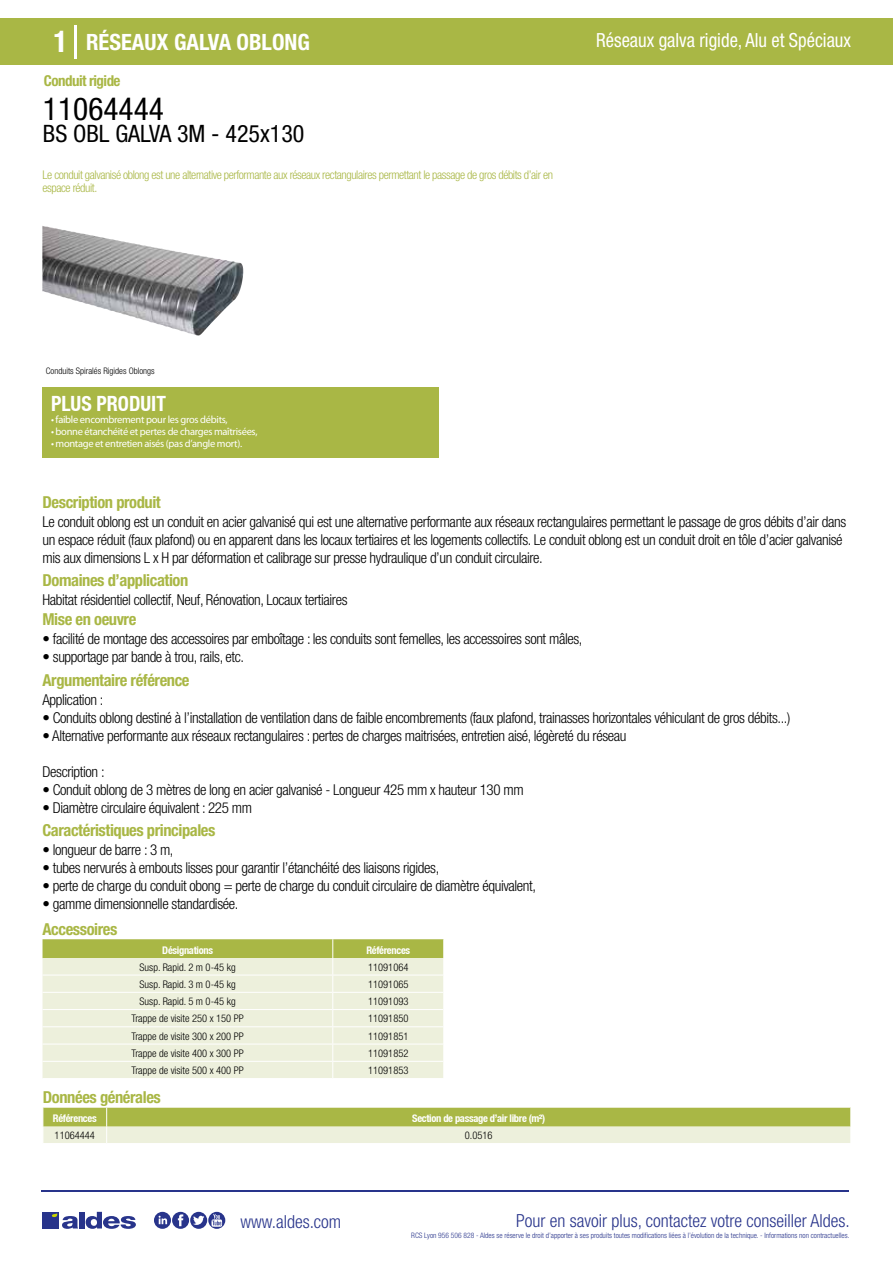
<style>
.page{position:relative;width:893px;height:1263px;background:#fff}
.page>*{position:absolute;margin:0;border:0;box-sizing:border-box;transform-origin:0 0}
.t1{font:condensed 31.5px "Helvetica Neue LT Std";color:#000}
.t2{font:condensed 24px "Helvetica Neue LT Std";color:#000}
.t3{font:700 condensed 22.5px "Helvetica Neue LT Std";color:#fff}
.t4{font:700 condensed 21px "Helvetica Neue";color:#fff;scale:.95 1}
.t5{font:condensed 19.5px "Helvetica Neue LT Std";color:#fff;scale:.95 1}
.t6{font:300 condensed 18px "Helvetica Neue";color:#28348b}
.t7{font:700 condensed 16.5px "Helvetica Neue LT Std";letter-spacing:-.025em;color:#a9b745}
.t8{font:300 condensed 15px/18px "Helvetica Neue LT Std";letter-spacing:-.025em;color:#000}
.t9{font:700 condensed 15px "Helvetica Neue LT Std";letter-spacing:-.035em;color:#a9b745}
.t10{font:300 condensed 12px/13.5px "Helvetica Neue LT Std";letter-spacing:-.035em;color:#a9b745}
.t11{font:300 condensed 10.5px "Helvetica Neue";color:#000}
.t12{font:10.5px "Myriad Pro";letter-spacing:-.03em;color:#fff}
.t13{font:700 condensed 10.5px "Helvetica Neue";letter-spacing:-.03em;color:#fff}
.t14{font:300 condensed 9px "Helvetica Neue";color:#000}
.t15{font:300 condensed 7.5px "Helvetica Neue";color:#28348b}
.s1{font-size:30px}
</style>
<div class="page">
<div style="left:0;top:18px;width:893px;height:46px;background:#a9b745"></div>
<div style="left:43px;top:387px;width:396px;height:70px;background:#a9b745"></div>
<hr style="left:74px;top:25px;width:2px;height:33px;background:#fff">
<svg style="left:43px;top:226px;width:201px;height:110px"></svg>
<svg style="left:43px;top:939px;width:401px;height:139px;background:#e4e9c9"></svg>
<svg style="left:43px;top:1108px;width:808px;height:35px;background:#c9d28d"></svg>
<hr style="left:41px;top:1190px;width:808px;height:1px;background:#28348b">
<svg style="left:154px;top:1212px;width:71px;height:17px"></svg>
<div style="left:42px;top:1212px;width:17px;height:16px;background:#28348b"></div>
<div style="left:79px;top:1212px;width:5px;height:16px;background:#28348b"></div>
<svg style="left:86px;top:1212px;width:50px;height:17px"></svg>
<svg style="left:52px;top:1213px;width:26px;height:16px"></svg>
<h3 class="t3" style="left:54px;top:28px;width:258px"><span class="s1">1</span> RÉSEAUX GALVA OBLONG</h3>
<h3 class="t5" style="left:596px;top:29px;width:270px">Réseaux galva rigide, Alu et Spéciaux</h3>
<p class="t9" style="left:44px;top:71px;width:78px">Conduit rigide</p>
<h1 class="t1" style="left:43px;top:91px;width:122px">11064444</h1>
<h2 class="t2" style="left:43px;top:120px;width:263px">BS OBL GALVA 3M - 425x130</h2>
<p class="t10" style="left:43px;top:167px;width:512px">Le conduit galvanisé oblong est une alternative performante aux réseaux rectangulaires permettant le passage de gros débits d’air en espace réduit.</p>
<p class="t14" style="left:46px;top:365px;width:110px">Conduits Spiralés Rigides Oblongs</p>
<h3 class="t4" style="left:51px;top:391px;width:122px">PLUS PRODUIT</h3>
<p class="t12" style="left:51px;top:413px;width:178px">• faible encombrement pour les gros débits,</p>
<p class="t12" style="left:51px;top:425px;width:208px">• bonne étanchéité et pertes de charges maîtrisées,</p>
<p class="t12" style="left:51px;top:437px;width:193px">• montage et entretien aisés (pas d’angle mort).</p>
<p class="t7" style="left:43px;top:492px;width:120px">Description produit</p>
<p class="t8" style="left:43px;top:513px;width:805px">Le conduit oblong est un conduit en acier galvanisé qui est une alternative performante aux réseaux rectangulaires permettant le passage de gros débits d’air dans un espace réduit (faux plafond) ou en apparent dans les locaux tertiaires et les logements collectifs. Le conduit oblong est un conduit droit en tôle d’acier galvanisé mis aux dimensions L x H par déformation et calibrage sur presse hydraulique d’un conduit circulaire.</p>
<p class="t8" style="left:43px;top:590px;width:307px">Habitat résidentiel collectif, Neuf, Rénovation, Locaux tertiaires</p>
<p class="t8" style="left:43px;top:630px;width:541px">• facilité de montage des accessoires par emboîtage : les conduits sont femelles, les accessoires sont mâles,</p>
<p class="t8" style="left:43px;top:648px;width:203px">• supportage par bande à trou, rails, etc.</p>
<p class="t7" style="left:43px;top:570px;width:147px">Domaines d’application</p>
<p class="t7" style="left:43px;top:609px;width:95px">Mise en oeuvre</p>
<p class="t7" style="left:43px;top:670px;width:149px">Argumentaire référence</p>
<p class="t8" style="left:43px;top:691px;width:62px">Application :</p>
<p class="t8" style="left:43px;top:709px;width:749px">• Conduits oblong destiné à l’installation de ventilation dans de faible encombrements (faux plafond, trainasses horizontales véhiculant de gros débits...)</p>
<p class="t8" style="left:43px;top:727px;width:586px">• Alternative performante aux réseaux rectangulaires : pertes de charges maitrisées, entretien aisé, légèreté du réseau</p>
<p class="t8" style="left:43px;top:763px;width:64px">Description :</p>
<p class="t8" style="left:43px;top:781px;width:483px">• Conduit oblong de 3 mètres de long en acier galvanisé - Longueur 425 mm x hauteur 130 mm</p>
<p class="t8" style="left:43px;top:799px;width:211px">• Diamètre circulaire équivalent : 225 mm</p>
<p class="t7" style="left:43px;top:820px;width:174px">Caractéristiques principales</p>
<p class="t8" style="left:43px;top:841px;width:133px">• longueur de barre : 3 m,</p>
<p class="t8" style="left:43px;top:859px;width:398px">• tubes nervurés à embouts lisses pour garantir l’étanchéité des liaisons rigides,</p>
<p class="t8" style="left:43px;top:877px;width:495px">• perte de charge du conduit obong = perte de charge du conduit circulaire de diamètre équivalent,</p>
<p class="t8" style="left:43px;top:895px;width:197px">• gamme dimensionnelle standardisée.</p>
<p class="t7" style="left:43px;top:919px;width:76px">Accessoires</p>
<p class="t13" style="left:162px;top:944px;width:52px">Désignations</p>
<p class="t13" style="left:366px;top:944px;width:45px">Références</p>
<p class="t11" style="left:140px;top:961px;width:98px">Susp. Rapid. 2 m 0-45 kg</p>
<p class="t11" style="left:368px;top:961px;width:42px">11091064</p>
<p class="t11" style="left:140px;top:978px;width:98px">Susp. Rapid. 3 m 0-45 kg</p>
<p class="t11" style="left:368px;top:978px;width:42px">11091065</p>
<p class="t11" style="left:140px;top:995px;width:98px">Susp. Rapid. 5 m 0-45 kg</p>
<p class="t11" style="left:368px;top:995px;width:42px">11091093</p>
<p class="t11" style="left:131px;top:1013px;width:114px">Trappe de visite 250 x 150 PP</p>
<p class="t11" style="left:368px;top:1013px;width:42px">11091850</p>
<p class="t11" style="left:131px;top:1030px;width:114px">Trappe de visite 300 x 200 PP</p>
<p class="t11" style="left:368px;top:1030px;width:42px">11091851</p>
<p class="t11" style="left:131px;top:1047px;width:114px">Trappe de visite 400 x 300 PP</p>
<p class="t11" style="left:368px;top:1047px;width:42px">11091852</p>
<p class="t11" style="left:131px;top:1064px;width:114px">Trappe de visite 500 x 400 PP</p>
<p class="t11" style="left:368px;top:1064px;width:42px">11091853</p>
<p class="t7" style="left:43px;top:1087px;width:119px">Données générales</p>
<p class="t13" style="left:53px;top:1112px;width:45px">Références</p>
<p class="t13" style="left:412px;top:1112px;width:135px">Section de passage d’air libre (m²)</p>
<p class="t11" style="left:55px;top:1129px;width:42px">11064444</p>
<p class="t11" style="left:465px;top:1129px;width:29px">0.0516</p>
<p class="t6" style="left:240px;top:1211px;width:102px">www.aldes.com</p>
<p class="t6" style="left:516px;top:1211px;width:335px">Pour en savoir plus, contactez votre conseiller Aldes.</p>
<p class="t15" style="left:411px;top:1230px;width:440px">RCS Lyon 956 506 828 - Aldes se réserve le droit d’apporter à ses produits toutes modifications liées à l’évolution de la technique. - Informations non contractuelles.</p>
</div>
